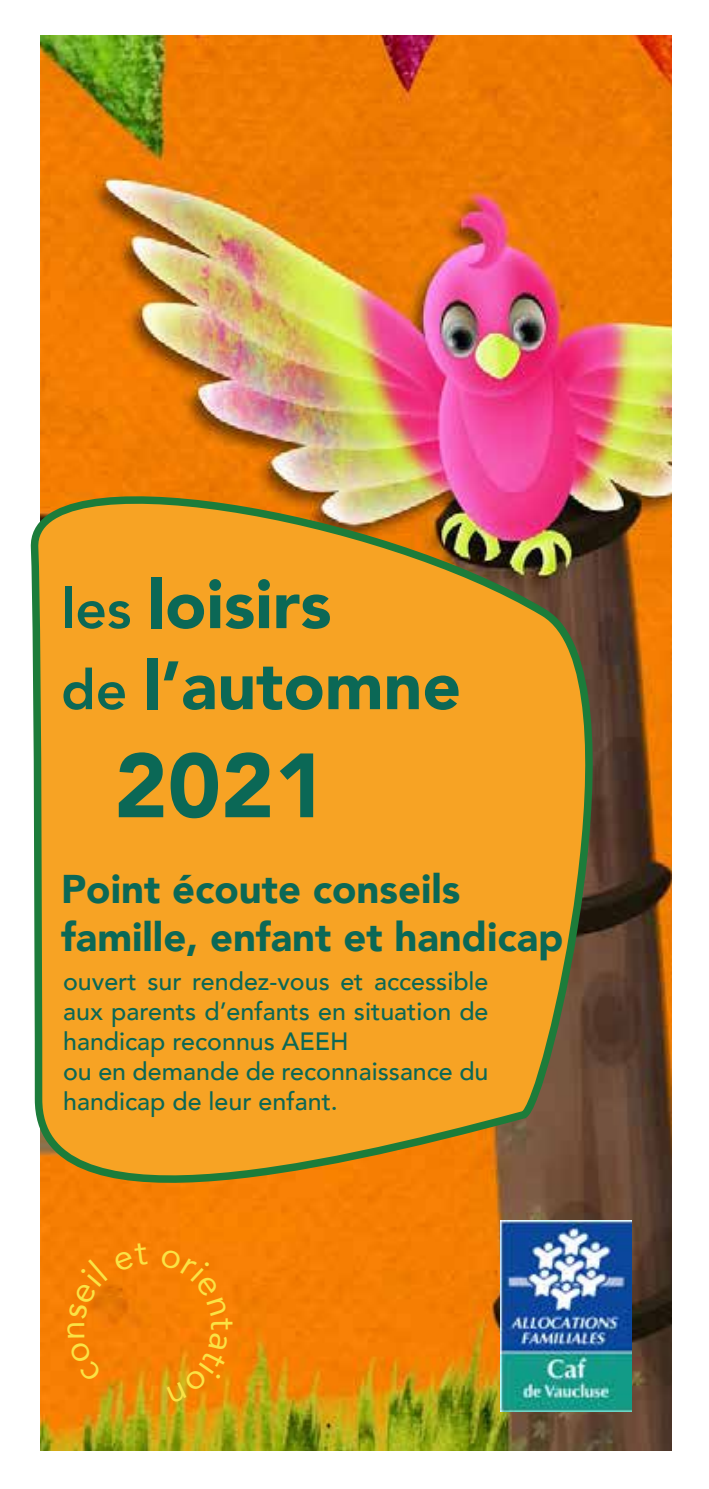
<style>
.page{position:relative;width:709px;height:1489px;background:#fff}
.page>*{position:absolute;margin:0;border:0;box-sizing:border-box;transform-origin:0 0}
.t1{font:900 90px "Avenir";color:#0b6856}
.t2{font:900 67.5px/81px "Avenir";color:#0b6856}
.t3{font:900 40px/48px "Avenir";color:#0b6856}
.t4{font:500 25px/30px "Avenir";color:#0b6856}
.s1{font-weight:800;font-size:55px}
</style>
<div class="page">
<img style="left:40px;top:36px;width:631px;height:1413px">
<svg style="left:30px;top:444px;width:616px;height:787px"></svg>
<img style="left:501px;top:1220px;width:130px;height:190px">
<svg style="left:67px;top:1242px;width:81px;height:139px"></svg>
<svg style="left:160px;top:1248px;width:72px;height:154px"></svg>
<h2 class="t2" style="left:61px;top:562px;width:401px"><span class="s1">les</span> loisirs<br><span class="s1">de</span> l’automne</h2>
<h1 class="t1" style="left:114px;top:708px;width:215px">2021</h1>
<h3 class="t3" style="left:61px;top:864px;width:504px">Point écoute conseils famille, enfant et handicap</h3>
<p class="t4" style="left:63px;top:965px;width:427px">ouvert sur rendez-vous et accessible aux parents d’enfants en situation de handicap reconnus AEEH<br>ou en demande de reconnaissance du handicap de leur enfant.</p>
</div>
